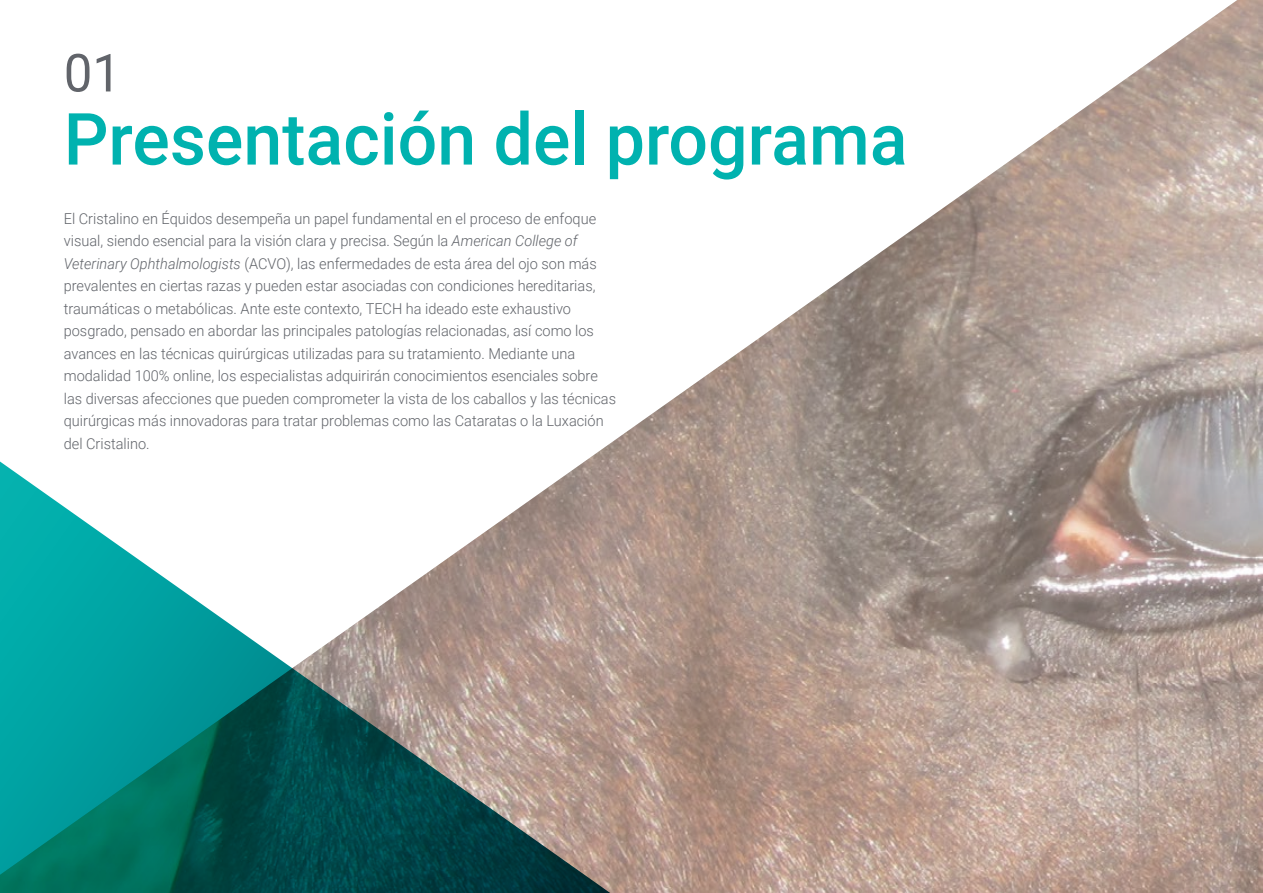
<style>
.page{position:relative;width:1263px;height:893px;background:#fff}
.page>*{position:absolute;margin:0;border:0;box-sizing:border-box;transform-origin:0 0}
.t1{font:500 72px "Roboto";color:#00b2af}
.t2{font:52.5px "Roboto";color:#61646a}
.t3{font:300 15px/22.5px "Roboto";color:#61646a}
.s1{font-style:italic}
</style>
<div class="page">
<img style="left:606px;top:0;width:657px;height:893px">
<svg style="left:0;top:446px;width:640px;height:447px"></svg>
<h2 class="t2" style="left:64px;top:36px;width:59px">01</h2>
<h1 class="t1" style="left:64px;top:89px;width:845px">Presentación del programa</h1>
<p class="t3" style="left:64px;top:207px;width:554px">El Cristalino en Équidos desempeña un papel fundamental en el proceso de enfoque visual, siendo esencial para la visión clara y precisa. Según la <span class="s1">American College of Veterinary Ophthalmologists</span> (ACVO), las enfermedades de esta área del ojo son más prevalentes en ciertas razas y pueden estar asociadas con condiciones hereditarias, traumáticas o metabólicas. Ante este contexto, TECH ha ideado este exhaustivo posgrado, pensado en abordar las principales patologías relacionadas, así como los avances en las técnicas quirúrgicas utilizadas para su tratamiento. Mediante una modalidad 100% online, los especialistas adquirirán conocimientos esenciales sobre las diversas afecciones que pueden comprometer la vista de los caballos y las técnicas quirúrgicas más innovadoras para tratar problemas como las Cataratas o la Luxación del Cristalino.</p>
</div>
